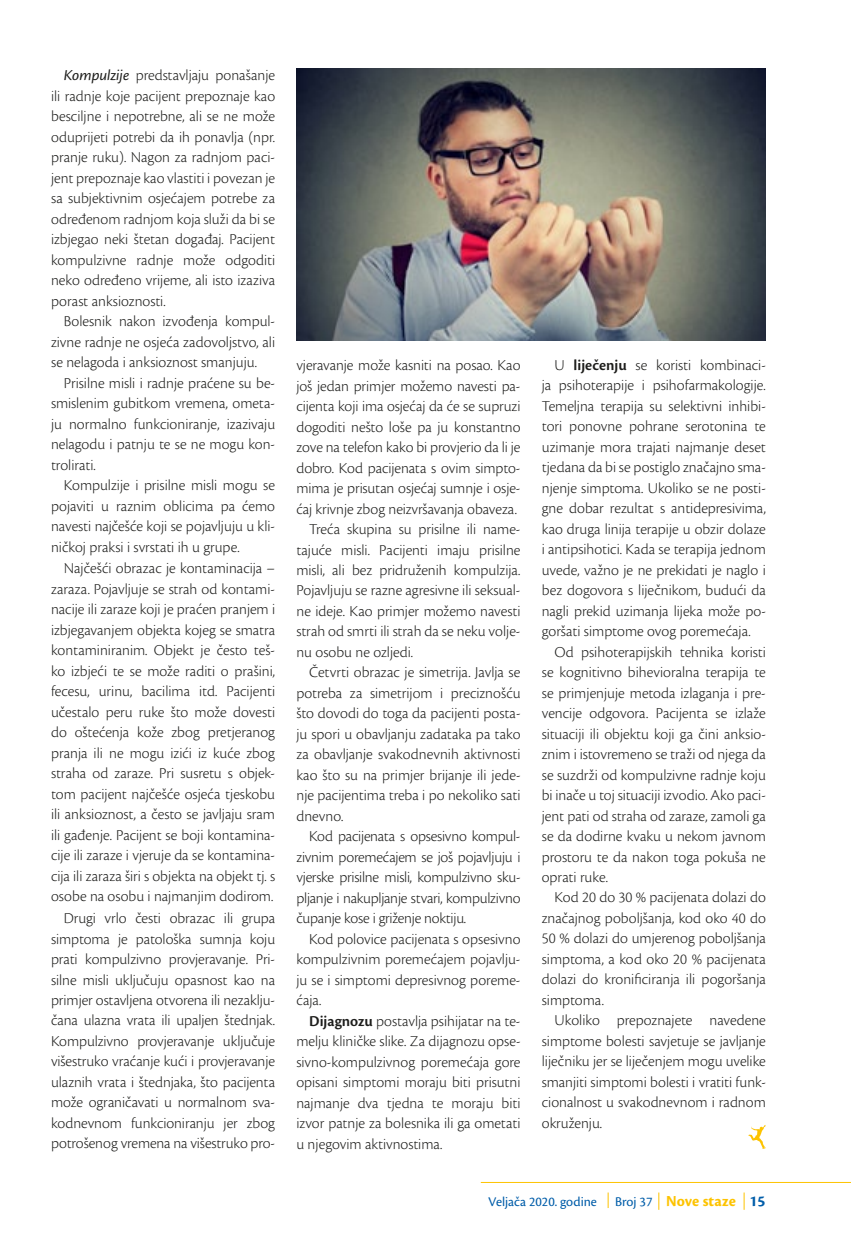
<style>
.page{position:relative;width:851px;height:1234px;background:#fff}
.page>*{position:absolute;margin:0;border:0;box-sizing:border-box;transform-origin:0 0}
.t1{font:700 15.9px "Cronos Pro";letter-spacing:.005em;color:#fdc300}
.t2{font:300 15.75px/20.5px "Cronos Pro";color:#1d1d1b;text-align:justify}
.t3{font:13.95px "Cronos Pro";color:#005da9}
.s1{font-weight:400;font-style:italic}
.s2{font-weight:600}
.s3{font-weight:400;font-size:13.95px;color:#005da9}
.s4{color:#005da9}
</style>
<div class="page">
<svg style="left:658px;top:1192px;width:1px;height:17px"></svg>
<svg style="left:607px;top:1192px;width:1px;height:15px"></svg>
<svg style="left:743px;top:1192px;width:1px;height:17px"></svg>
<hr style="left:480px;top:1181px;width:370px;height:1px;background:#fdc300">
<svg style="left:748px;top:1125px;width:17px;height:23px"></svg>
<img style="left:296px;top:68px;width:469px;height:272px">
<p class="t2" style="left:51px;top:65px;width:225px;text-indent:13px"><span class="s1">Kompulzije</span> predstavljaju ponašanje ili radnje koje pacijent prepoznaje kao besciljne i nepotrebne, ali se ne može oduprijeti potrebi da ih ponavlja (npr. pranje ruku). Nagon za radnjom paci&shy;jent prepoznaje kao vlastiti i povezan je sa subjektivnim osjećajem potrebe za određenom radnjom koja služi da bi se izbjegao neki štetan događaj. Pacijent kompulzivne radnje može odgoditi neko određeno vrijeme, ali isto izaziva porast anksioznosti.</p>
<p class="t2" style="left:51px;top:311px;width:225px;text-indent:13px">Bolesnik nakon izvođenja kompul&shy;zivne radnje ne osjeća zadovoljstvo, ali se nelagoda i anksioznost smanjuju.</p>
<p class="t2" style="left:51px;top:372px;width:225px;text-indent:13px">Prisilne misli i radnje praćene su be&shy;smislenim gubitkom vremena, ometa&shy;ju normalno funkcioniranje, izazivaju nelagodu i patnju te se ne mogu kon&shy;trolirati.</p>
<p class="t2" style="left:51px;top:475px;width:225px;text-indent:13px">Kompulzije i prisilne misli mogu se pojaviti u raznim oblicima pa ćemo navesti najčešće koji se pojavljuju u kli&shy;ničkoj praksi i svrstati ih u grupe.</p>
<p class="t2" style="left:51px;top:558px;width:225px;text-align:right">Najčešći obrazac je kontaminacija – zaraza. Pojavljuje se strah od kontami&shy;nacije ili zaraze koji je praćen pranjem i izbjegavanjem objekta kojeg se smatra kontaminiranim. Objekt je često teš&shy;ko izbjeći te se može raditi o prašini, fecesu, urinu, bacilima itd. Pacijenti učestalo peru ruke što može dovesti do oštećenja kože zbog pretjeranog pranja ili ne mogu izići iz kuće zbog straha od zaraze. Pri susretu s objek&shy;tom pacijent najčešće osjeća tjeskobu ili anksioznost, a često se javljaju sram ili gađenje. Pacijent se boji kontamina&shy;cije ili zaraze i vjeruje da se kontamina&shy;cija ili zaraza širi s objekta na objekt tj. s osobe na osobu i najmanjim dodirom.<br>Drugi vrlo česti obrazac ili grupa simptoma je patološka sumnja koju prati kompulzivno provjeravanje. Pri&shy;silne misli uključuju opasnost kao na primjer ostavljena otvorena ili nezaklju&shy;čana ulazna vrata ili upaljen štednjak.<br>Kompulzivno provjeravanje uključuje višestruko vraćanje kući i provjeravanje ulaznih vrata i štednjaka, što pacijenta može ograničavati u normalnom sva&shy;kodnevnom funkcioniranju jer zbog potrošenog vremena na višestruko pro-</p>
<p class="t2" style="left:296px;top:355px;width:225px">vjeravanje može kasniti na posao. Kao</p>
<p class="t2" style="left:296px;top:375px;width:225px">još jedan primjer možemo navesti pa-</p>
<p class="t2" style="left:296px;top:396px;width:225px">cijenta koji ima osjećaj da će se supruzi</p>
<p class="t2" style="left:296px;top:416px;width:225px">dogoditi nešto loše pa ju konstantno</p>
<p class="t2" style="left:296px;top:436px;width:225px">zove na telefon kako bi provjerio da li je</p>
<p class="t2" style="left:296px;top:457px;width:225px">dobro. Kod pacijenata s ovim simpto-</p>
<p class="t2" style="left:296px;top:477px;width:225px">mima je prisutan osjećaj sumnje i osje-</p>
<p class="t2" style="left:296px;top:498px;width:222px">ćaj krivnje zbog neizvršavanja obaveza.</p>
<p class="t2" style="left:309px;top:518px;width:213px">Treća skupina su prisilne ili name-</p>
<p class="t2" style="left:296px;top:539px;width:225px">tajuće misli. Pacijenti imaju prisilne</p>
<p class="t2" style="left:296px;top:559px;width:225px">misli, ali bez pridruženih kompulzija.</p>
<p class="t2" style="left:296px;top:580px;width:225px">Pojavljuju se razne agresivne ili seksual-</p>
<p class="t2" style="left:296px;top:600px;width:225px">ne ideje. Kao primjer možemo navesti</p>
<p class="t2" style="left:296px;top:621px;width:225px">strah od smrti ili strah da se neku volje-</p>
<p class="t2" style="left:296px;top:641px;width:118px">nu osobu ne ozljedi.</p>
<p class="t2" style="left:309px;top:662px;width:213px">Četvrti obrazac je simetrija. Javlja se</p>
<p class="t2" style="left:296px;top:682px;width:225px">potreba za simetrijom i preciznošću</p>
<p class="t2" style="left:296px;top:703px;width:225px">što dovodi do toga da pacijenti posta-</p>
<p class="t2" style="left:296px;top:723px;width:225px">ju spori u obavljanju zadataka pa tako</p>
<p class="t2" style="left:296px;top:744px;width:225px">za obavljanje svakodnevnih aktivnosti</p>
<p class="t2" style="left:296px;top:764px;width:225px">kao što su na primjer brijanje ili jede-</p>
<p class="t2" style="left:296px;top:785px;width:225px">nje pacijentima treba i po nekoliko sati</p>
<p class="t2" style="left:296px;top:805px;width:48px">dnevno.</p>
<p class="t2" style="left:309px;top:825px;width:213px">Kod pacijenata s opsesivno kompul-</p>
<p class="t2" style="left:296px;top:846px;width:225px">zivnim poremećajem se još pojavljuju i</p>
<p class="t2" style="left:296px;top:866px;width:225px">vjerske prisilne misli, kompulzivno sku-</p>
<p class="t2" style="left:296px;top:887px;width:225px">pljanje i nakupljanje stvari, kompulzivno</p>
<p class="t2" style="left:296px;top:907px;width:171px">čupanje kose i griženje noktiju.</p>
<p class="t2" style="left:309px;top:928px;width:213px">Kod polovice pacijenata s opsesivno</p>
<p class="t2" style="left:296px;top:948px;width:225px">kompulzivnim poremećajem pojavlju-</p>
<p class="t2" style="left:296px;top:969px;width:225px">ju se i simptomi depresivnog poreme-</p>
<p class="t2" style="left:296px;top:989px;width:27px">ćaja.</p>
<p class="t2" style="left:309px;top:1010px;width:213px"><span class="s2">Dijagnozu</span> postavlja psihijatar na te-</p>
<p class="t2" style="left:296px;top:1030px;width:225px">melju kliničke slike. Za dijagnozu opse-</p>
<p class="t2" style="left:296px;top:1051px;width:225px">sivno-kompulzivnog poremećaja gore</p>
<p class="t2" style="left:296px;top:1071px;width:225px">opisani simptomi moraju biti prisutni</p>
<p class="t2" style="left:296px;top:1092px;width:225px">najmanje dva tjedna te moraju biti</p>
<p class="t2" style="left:296px;top:1112px;width:225px">izvor patnje za bolesnika ili ga ometati</p>
<p class="t2" style="left:296px;top:1133px;width:148px">u njegovim aktivnostima.</p>
<p class="t2" style="left:554px;top:354px;width:213px">U <span class="s2">liječenju</span> se koristi kombinaci-</p>
<p class="t2" style="left:541px;top:375px;width:225px">ja psihoterapije i psihofarmakologije.</p>
<p class="t2" style="left:541px;top:395px;width:225px">Temeljna terapija su selektivni inhibi-</p>
<p class="t2" style="left:541px;top:416px;width:225px">tori ponovne pohrane serotonina te</p>
<p class="t2" style="left:541px;top:436px;width:225px">uzimanje mora trajati najmanje deset</p>
<p class="t2" style="left:541px;top:457px;width:225px">tjedana da bi se postiglo značajno sma-</p>
<p class="t2" style="left:541px;top:477px;width:225px">njenje simptoma. Ukoliko se ne posti-</p>
<p class="t2" style="left:541px;top:498px;width:225px">gne dobar rezultat s antidepresivima,</p>
<p class="t2" style="left:541px;top:518px;width:225px">kao druga linija terapije u obzir dolaze</p>
<p class="t2" style="left:541px;top:538px;width:225px">i antipsihotici. Kada se terapija jednom</p>
<p class="t2" style="left:541px;top:559px;width:225px">uvede, važno je ne prekidati je naglo i</p>
<p class="t2" style="left:541px;top:579px;width:225px">bez dogovora s liječnikom, budući da</p>
<p class="t2" style="left:541px;top:600px;width:225px">nagli prekid uzimanja lijeka može po-</p>
<p class="t2" style="left:541px;top:620px;width:210px">goršati simptome ovog poremećaja.</p>
<p class="t2" style="left:554px;top:641px;width:213px">Od psihoterapijskih tehnika koristi</p>
<p class="t2" style="left:541px;top:661px;width:225px">se kognitivno bihevioralna terapija te</p>
<p class="t2" style="left:541px;top:682px;width:225px">se primjenjuje metoda izlaganja i pre-</p>
<p class="t2" style="left:541px;top:702px;width:225px">vencije odgovora. Pacijenta se izlaže</p>
<p class="t2" style="left:541px;top:723px;width:225px">situaciji ili objektu koji ga čini anksio-</p>
<p class="t2" style="left:541px;top:743px;width:225px">znim i istovremeno se traži od njega da</p>
<p class="t2" style="left:541px;top:764px;width:225px">se suzdrži od kompulzivne radnje koju</p>
<p class="t2" style="left:541px;top:784px;width:225px">bi inače u toj situaciji izvodio. Ako paci-</p>
<p class="t2" style="left:541px;top:805px;width:225px">jent pati od straha od zaraze, zamoli ga</p>
<p class="t2" style="left:541px;top:825px;width:225px">se da dodirne kvaku u nekom javnom</p>
<p class="t2" style="left:541px;top:846px;width:225px">prostoru te da nakon toga pokuša ne</p>
<p class="t2" style="left:541px;top:866px;width:68px">oprati ruke.</p>
<p class="t2" style="left:554px;top:887px;width:213px">Kod 20 do 30 % pacijenata dolazi do</p>
<p class="t2" style="left:541px;top:907px;width:225px">značajnog poboljšanja, kod oko 40 do</p>
<p class="t2" style="left:541px;top:928px;width:225px">50 % dolazi do umjerenog poboljšanja</p>
<p class="t2" style="left:541px;top:948px;width:225px">simptoma, a kod oko 20 % pacijenata</p>
<p class="t2" style="left:541px;top:968px;width:225px">dolazi do kronificiranja ili pogoršanja</p>
<p class="t2" style="left:541px;top:989px;width:64px">simptoma.</p>
<p class="t2" style="left:554px;top:1009px;width:213px">Ukoliko prepoznajete navedene</p>
<p class="t2" style="left:541px;top:1030px;width:225px">simptome bolesti savjetuje se javljanje</p>
<p class="t2" style="left:541px;top:1050px;width:225px">liječniku jer se liječenjem mogu uvelike</p>
<p class="t2" style="left:541px;top:1071px;width:225px">smanjiti simptomi bolesti i vratiti funk-</p>
<p class="t2" style="left:541px;top:1091px;width:225px">cionalnost u svakodnevnom i radnom</p>
<p class="t2" style="left:541px;top:1112px;width:62px">okruženju.</p>
<p class="t3" style="left:488px;top:1192px;width:110px">Veljača 2020. godine</p>
<p class="t1" style="left:615px;top:1191px;width:152px"><span class="s3">Broj 37</span> Nove staze <span class="s4">15</span></p>
</div>
